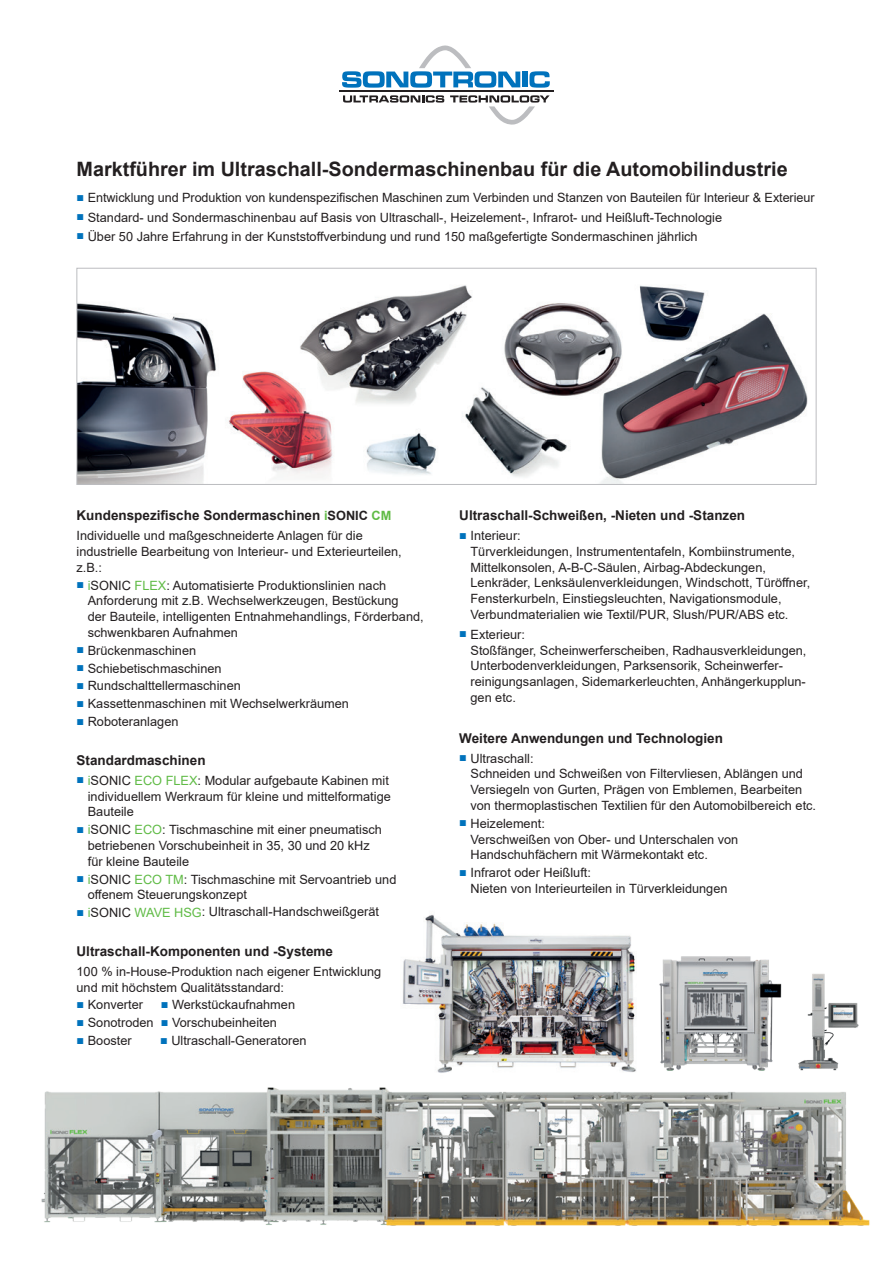
<style>
.page{position:relative;width:893px;height:1263px;background:#fff}
.page>*{position:absolute;margin:0;border:0;box-sizing:border-box;transform-origin:0 0}
.t1{font:700 19.8px "Arial";color:#231f20}
.t2{font:700 13.5px "Arial";color:#231f20}
.t3{font:12.75px/15.8px "Arial";color:#231f20}
.s1{color:#0072bc}
.s2{font-size:12.75px;color:#60bb46}
.s3{font-size:12.75px}
.s4{color:#60bb46}
</style>
<div class="page">
<svg style="left:76px;top:268px;width:741px;height:217px"></svg>
<img style="left:659px;top:956px;width:123px;height:115px">
<img style="left:798px;top:973px;width:61px;height:98px">
<img style="left:41px;top:1087px;width:829px;height:139px">
<svg style="left:342px;top:46px;width:208px;height:79px"></svg>
<hr style="left:339px;top:90px;width:215px;height:2px;background:#231f20">
<img style="left:402px;top:914px;width:234px;height:159px">
<h1 class="t1" style="left:77px;top:155px;width:713px">Marktführer im Ultraschall-Sondermaschinenbau für die Automobilindustrie</h1>
<p class="t3" style="left:77px;top:190px;width:740px"><span class="s1">■</span> Entwicklung und Produktion von kundenspezifischen Maschinen zum Verbinden und Stanzen von Bauteilen für Interieur &amp; Exterieur</p>
<p class="t3" style="left:77px;top:209px;width:647px"><span class="s1">■</span> Standard- und Sondermaschinenbau auf Basis von Ultraschall-, Heizelement-, Infrarot- und Heißluft-Technologie</p>
<p class="t3" style="left:77px;top:228px;width:623px"><span class="s1">■</span> Über 50 Jahre Erfahrung in der Kunststoffverbindung und rund 150 maßgefertigte Sondermaschinen jährlich</p>
<p class="t2" style="left:77px;top:506px;width:316px">Kundenspezifische Sondermaschinen <span class="s2">i</span><span class="s3">SONIC</span> <span class="s2">CM</span></p>
<p class="t3" style="left:77px;top:528px;width:327px">Individuelle und maßgeschneiderte Anlagen für die industrielle Bearbeitung von Interieur- und Exterieurteilen, z.B.:</p>
<p class="t3" style="left:88px;top:577px;width:337px;text-indent:-11px"><span class="s1">■</span> <span class="s4">i</span>SONIC <span class="s4">FLEX</span>: Automatisierte Produktionslinien nach Anforderung mit z.B. Wechselwerkzeugen, Bestückung<br>der Bauteile, intelligenten Entnahmehandlings, Förderband, schwenkbaren Aufnahmen</p>
<p class="t3" style="left:77px;top:642px;width:121px"><span class="s1">■</span> Brückenmaschinen</p>
<p class="t3" style="left:77px;top:660px;width:147px"><span class="s1">■</span> Schiebetischmaschinen</p>
<p class="t3" style="left:77px;top:678px;width:166px"><span class="s1">■</span> Rundschalttellermaschinen</p>
<p class="t3" style="left:77px;top:696px;width:274px"><span class="s1">■</span> Kassettenmaschinen mit Wechselwerkräumen</p>
<p class="t3" style="left:77px;top:714px;width:103px"><span class="s1">■</span> Roboteranlagen</p>
<p class="t2" style="left:77px;top:750px;width:131px">Standardmaschinen</p>
<p class="t3" style="left:88px;top:772px;width:305px;text-indent:-11px"><span class="s1">■</span> <span class="s4">i</span>SONIC <span class="s4">ECO FLEX</span>: Modular aufgebaute Kabinen mit individuellem Werkraum für kleine und mittelformatige<br>Bauteile</p>
<p class="t3" style="left:88px;top:822px;width:296px;text-indent:-11px"><span class="s1">■</span> <span class="s4">i</span>SONIC <span class="s4">ECO</span>: Tischmaschine mit einer pneumatisch betriebenen Vorschubeinheit in 35, 30 und 20 kHz für kleine Bauteile</p>
<p class="t3" style="left:88px;top:871px;width:310px;text-indent:-11px"><span class="s1">■</span> <span class="s4">i</span>SONIC <span class="s4">ECO TM</span>: Tischmaschine mit Servoantrieb und offenem Steuerungskonzept</p>
<p class="t3" style="left:77px;top:903px;width:304px"><span class="s1">■</span> <span class="s4">i</span>SONIC <span class="s4">WAVE HSG</span>: Ultraschall-Handschweißgerät</p>
<p class="t2" style="left:77px;top:941px;width:258px">Ultraschall-Komponenten und -Systeme</p>
<p class="t3" style="left:77px;top:963px;width:306px">100 % in-House-Produktion nach eigener Entwicklung und mit höchstem Qualitätsstandard:</p>
<p class="t3" style="left:77px;top:997px;width:68px"><span class="s1">■</span> Konverter</p>
<p class="t3" style="left:161px;top:997px;width:136px"><span class="s1">■</span> Werkstückaufnahmen</p>
<p class="t3" style="left:77px;top:1015px;width:202px"><span class="s1">■</span> Sonotroden <span class="s1">■</span> Vorschubeinheiten</p>
<p class="t3" style="left:77px;top:1033px;width:57px"><span class="s1">■</span> Booster</p>
<p class="t3" style="left:160px;top:1033px;width:148px"><span class="s1">■</span> Ultraschall-Generatoren</p>
<p class="t2" style="left:459px;top:506px;width:287px">Ultraschall-Schweißen, -Nieten und -Stanzen</p>
<p class="t3" style="left:470px;top:528px;width:341px;text-indent:-11px"><span class="s1">■</span> Interieur:<br>Türverkleidungen, Instrumententafeln, Kombiinstrumente, Mittelkonsolen, A-B-C-Säulen, Airbag-Abdeckungen, Lenkräder, Lenksäulenverkleidungen, Windschott, Türöffner, Fensterkurbeln, Einstiegsleuchten, Navigationsmodule, Verbundmaterialien wie Textil/PUR, Slush/PUR/ABS etc.</p>
<p class="t3" style="left:470px;top:626px;width:337px;text-indent:-11px"><span class="s1">■</span> Exterieur:<br>Stoßfänger, Scheinwerferscheiben, Radhausverkleidungen, Unterbodenverkleidungen, Parksensorik, Scheinwerfer&shy;reinigungsanlagen, Sidemarkerleuchten, Anhängerkupplun&shy;gen etc.</p>
<p class="t2" style="left:459px;top:728px;width:265px">Weitere Anwendungen und Technologien</p>
<p class="t3" style="left:470px;top:750px;width:347px;text-indent:-11px"><span class="s1">■</span> Ultraschall:<br>Schneiden und Schweißen von Filtervliesen, Ablängen und Versiegeln von Gurten, Prägen von Emblemen, Bearbeiten von thermoplastischen Textilien für den Automobilbereich etc.</p>
<p class="t3" style="left:470px;top:815px;width:269px;text-indent:-11px"><span class="s1">■</span> Heizelement:<br>Verschweißen von Ober- und Unterschalen von<br>Handschuhfächern mit Wärmekontakt etc.</p>
<p class="t3" style="left:470px;top:865px;width:259px;text-indent:-11px"><span class="s1">■</span> Infrarot oder Heißluft:<br>Nieten von Interieurteilen in Türverkleidungen</p>
</div>
